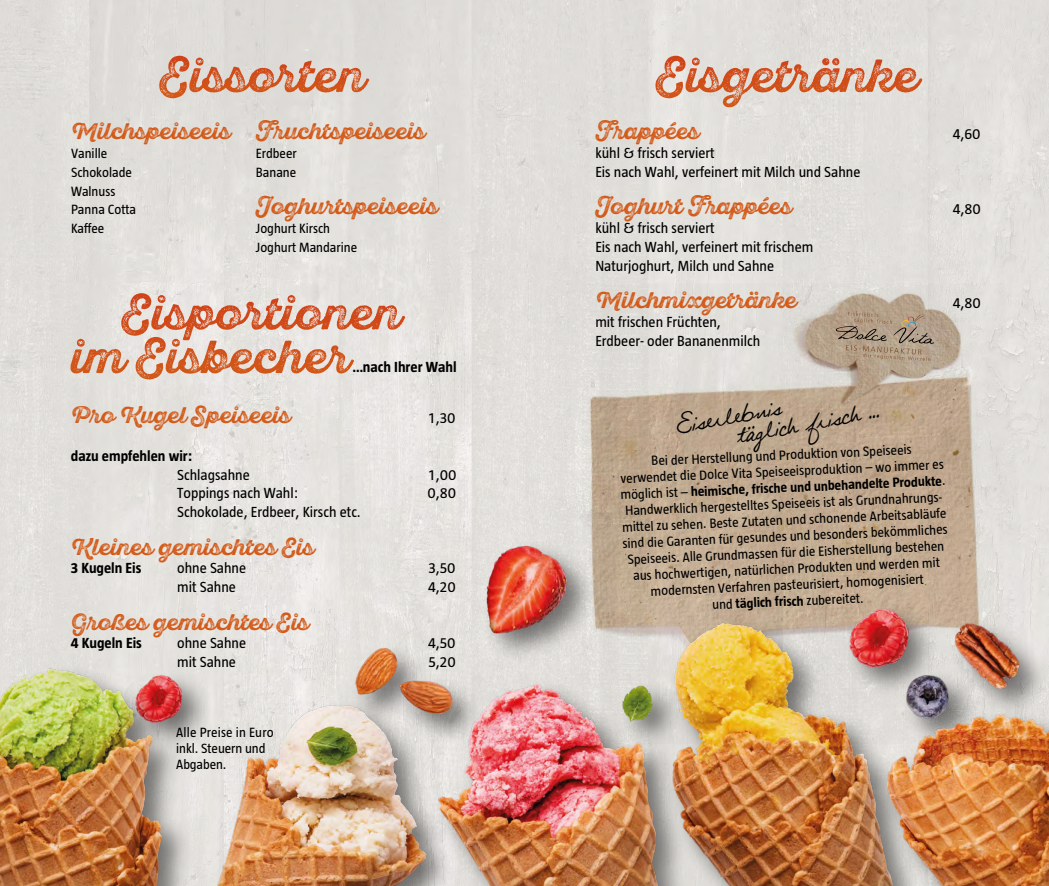
<style>
.page{position:relative;width:1049px;height:886px;background:#fff}
.page>*{position:absolute;margin:0;border:0;box-sizing:border-box;transform-origin:0 0}
.t1{font:26.25px/20px "Larissa Handwriting";color:#000}
.t2{font:22.5px "Sant Elia Rough Bold Thr";color:#d35917}
.t3{font:15px/18.8px "Taz";color:#000}
.t4{font:700 15px "Taz";color:#000}
.t5{font:13.75px/16.2px "Taz";color:#000}
.s1{font-weight:700}
</style>
<div class="page">
<img style="left:0;top:0;width:1049px;height:548px">
<img style="left:582px;top:283px;width:452px;height:265px">
<svg style="left:655px;top:56px;width:31px;height:42px"></svg>
<svg style="left:159px;top:56px;width:30px;height:42px"></svg>
<svg style="left:70px;top:339px;width:19px;height:35px"></svg>
<svg style="left:121px;top:293px;width:30px;height:43px"></svg>
<svg style="left:835px;top:312px;width:99px;height:49px;background:#a9957f"></svg>
<img style="left:475px;top:525px;width:164px;height:23px">
<img style="left:0;top:548px;width:1049px;height:338px">
<h2 class="t2" style="left:71px;top:118px;width:161px">Milchspeiseeis</h2>
<p class="t5" style="left:71px;top:144px;width:67px;line-height:18.8px">Vanille<br>Schokolade<br>Walnuss<br>Panna Cotta<br>Kaffee</p>
<h2 class="t2" style="left:256px;top:118px;width:171px">Fruchtspeiseeis</h2>
<p class="t5" style="left:256px;top:144px;width:43px;line-height:18.8px">Erdbeer<br>Banane</p>
<h2 class="t2" style="left:256px;top:193px;width:183px">Joghurtspeiseeis</h2>
<p class="t5" style="left:256px;top:219px;width:103px;line-height:18.8px">Joghurt Kirsch<br>Joghurt Mandarine</p>
<p class="t4" style="left:352px;top:359px;width:106px">… nach Ihrer Wahl</p>
<h2 class="t2" style="left:71px;top:402px;width:221px">Pro Kugel Speiseeis</h2>
<p class="t3" style="left:429px;top:409px;width:28px">1,30</p>
<p class="t4" style="left:71px;top:447px;width:123px">dazu empfehlen wir:</p>
<p class="t3" style="left:177px;top:465px;width:74px">Schlagsahne</p>
<p class="t3" style="left:429px;top:465px;width:29px">1,00</p>
<p class="t3" style="left:177px;top:484px;width:123px">Toppings nach Wahl:</p>
<p class="t3" style="left:427px;top:484px;width:30px">0,80</p>
<p class="t3" style="left:177px;top:502px;width:185px">Schokolade, Erdbeer, Kirsch etc.</p>
<h2 class="t2" style="left:71px;top:534px;width:245px">Kleines gemischtes Eis</h2>
<p class="t4" style="left:71px;top:560px;width:72px">3 Kugeln Eis</p>
<p class="t3" style="left:177px;top:559px;width:71px">ohne Sahne</p>
<p class="t3" style="left:428px;top:559px;width:29px">3,50</p>
<p class="t3" style="left:177px;top:577px;width:60px">mit Sahne</p>
<p class="t3" style="left:428px;top:577px;width:29px">4,20</p>
<h2 class="t2" style="left:71px;top:609px;width:240px">Großes gemischtes Eis</h2>
<p class="t4" style="left:71px;top:635px;width:73px">4 Kugeln Eis</p>
<p class="t3" style="left:177px;top:634px;width:71px">ohne Sahne</p>
<p class="t3" style="left:428px;top:634px;width:29px">4,50</p>
<p class="t3" style="left:177px;top:652px;width:60px">mit Sahne</p>
<p class="t3" style="left:428px;top:652px;width:29px">5,20</p>
<p class="t5" style="left:176px;top:724px;width:99px">Alle Preise in Euro inkl. Steuern und<br>Abgaben.</p>
<h2 class="t2" style="left:595px;top:118px;width:105px">Frappées</h2>
<p class="t3" style="left:953px;top:125px;width:29px">4,60</p>
<p class="t3" style="left:595px;top:143px;width:267px">kühl &amp; frisch serviert<br>Eis nach Wahl, verfeinert mit Milch und Sahne</p>
<h2 class="t2" style="left:595px;top:193px;width:198px">Joghurt Frappées</h2>
<p class="t3" style="left:953px;top:200px;width:30px">4,80</p>
<p class="t3" style="left:595px;top:218px;width:220px">kühl &amp; frisch serviert<br>Eis nach Wahl, verfeinert mit frischem<br>Naturjoghurt, Milch und Sahne</p>
<h2 class="t2" style="left:595px;top:287px;width:203px">Milchmixgetränke</h2>
<p class="t3" style="left:953px;top:293px;width:30px">4,80</p>
<p class="t3" style="left:595px;top:312px;width:166px">mit frischen Früchten,<br>Erdbeer- oder Bananenmilch</p>
<h1 class="t1" style="left:731px;top:404px;width:145px;text-indent:-58px;rotate:-10deg">Eiserlebnis<br>täglich frisch …</h1>
<p class="t5" style="left:619px;top:452px;width:327px;text-align:center;rotate:-2deg">Bei der Herstellung und Produktion von Speiseeis<br>verwendet die Dolce Vita Speiseeisproduktion – wo immer es möglich ist – <span class="s1">heimische, frische und unbehandelte Produkte</span>.<br>Handwerklich hergestelltes Speiseeis ist als Grundnahrungs&shy;mittel zu sehen. Beste Zutaten und schonende Arbeitsabläufe sind die Garanten für gesundes und besonders bekömmliches Speiseeis. Alle Grundmassen für die Eisherstellung bestehen aus hochwertigen, natürlichen Produkten und werden mit modernsten Verfahren pasteurisiert, homogenisiert<br>und <span class="s1">täglich frisch</span> zubereitet.</p>
</div>
